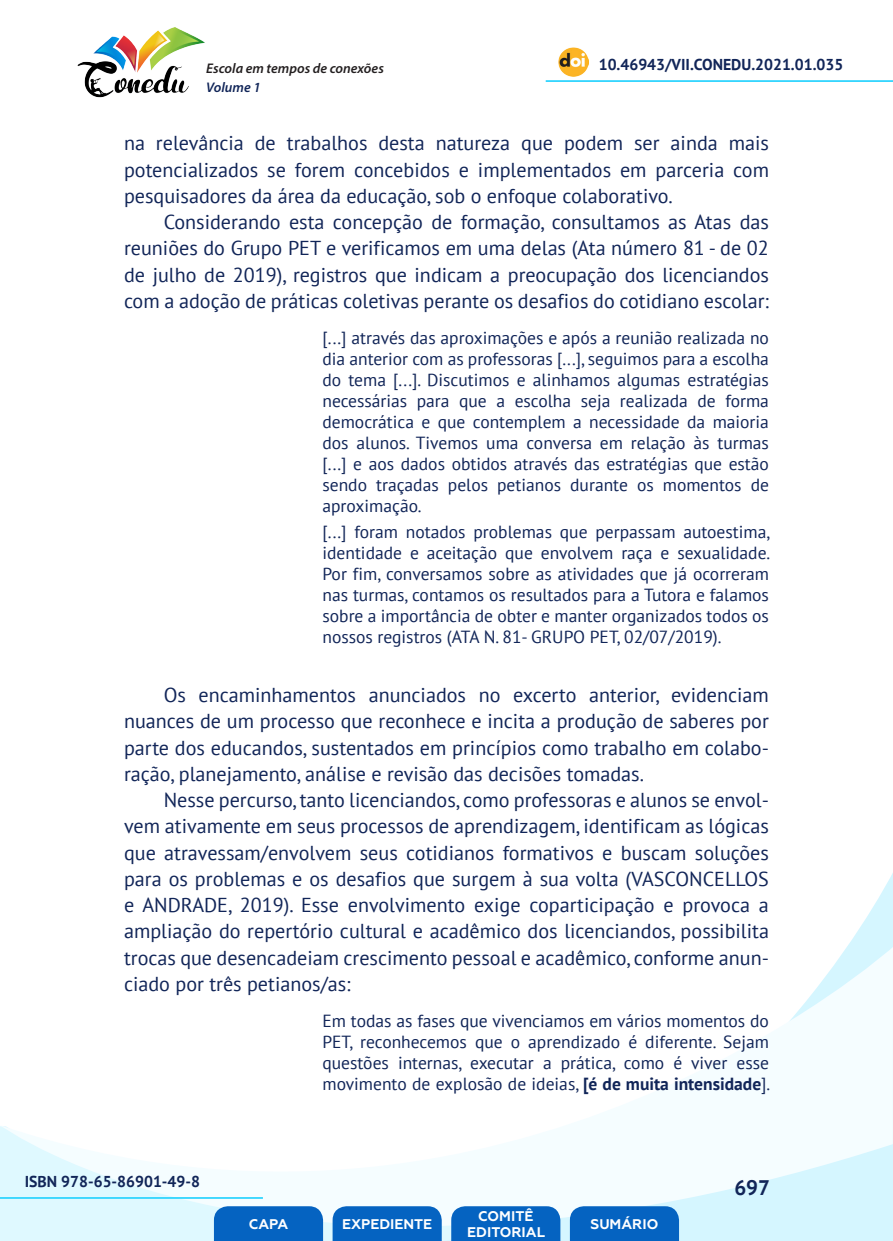
<style>
.page{position:relative;width:893px;height:1241px;background:#fff}
.page>*{position:absolute;margin:0;border:0;box-sizing:border-box;transform-origin:0 0}
.t1{font:700 21px "PT Sans";color:#112558}
._8_CORPO{font:20.12px/26.2px "PT Sans";color:#112558;text-align:justify}
._12_CITACAO{font:17.5px/21px "PT Sans";color:#112558;text-align:justify}
.t2{font:700 15.75px "PT Sans";color:#112558}
.t3{font:700 14px/16.8px "Geometria";color:#fff;text-align:center}
.t4{font:italic 600 14px "Myriad Pro";color:#231f20}
.t5{font:italic 600 14px "Myriad Pro";color:#112558}
.s1{font-weight:700}
</style>
<div class="page">
<svg style="left:848px;top:873px;width:45px;height:73px"></svg>
<svg style="left:0;top:946px;width:893px;height:294px"></svg>
<hr style="left:0;top:1196px;width:263px;height:2px;background:#2dd4fe">
<hr style="left:546px;top:80px;width:347px;height:2px;background:#2dd4fe">
<img style="left:559px;top:47px;width:30px;height:30px">
<img style="left:77px;top:27px;width:128px;height:71px">
<svg style="left:214px;top:1205px;width:109px;height:35px;background:#126bc4"></svg>
<svg style="left:333px;top:1205px;width:109px;height:35px;background:#126bc4"></svg>
<svg style="left:451px;top:1205px;width:109px;height:35px;background:#126bc4"></svg>
<svg style="left:570px;top:1205px;width:109px;height:35px;background:#116bc4"></svg>
<p class="t4" style="left:206px;top:59px;width:179px">Escola em tempos de conexões</p>
<p class="t2" style="left:599px;top:54px;width:246px">10.46943/VII.CONEDU.2021.01.035</p>
<p class="t5" style="left:206px;top:78px;width:56px">Volume 1</p>
<p class="_8_CORPO" style="left:124px;top:130px;width:646px">na relevância de trabalhos desta natureza que podem ser ainda mais potencializados se forem concebidos e implementados em parceria com pesquisadores da área da educação, sob o enfoque colaborativo.</p>
<p class="_8_CORPO" style="left:124px;top:208px;width:646px;text-indent:40px">Considerando esta concepção de formação, consultamos as Atas das reuniões do Grupo PET e verificamos em uma delas (Ata número 81 - de 02 de julho de 2019), registros que indicam a preocupação dos licenciandos com a adoção de práticas coletivas perante os desafios do cotidiano escolar:</p>
<p class="_12_CITACAO" style="left:322px;top:327px;width:448px">[...] através das aproximações e após a reunião realizada no dia anterior com as professoras [...], seguimos para a escolha do tema [...]. Discutimos e alinhamos algumas estratégias necessárias para que a escolha seja realizada de forma democrática e que contemplem a necessidade da maioria dos alunos. Tivemos uma conversa em relação às turmas [...] e aos dados obtidos através das estratégias que estão sendo traçadas pelos petianos durante os momentos de aproximação.</p>
<p class="_12_CITACAO" style="left:322px;top:521px;width:449px">[...] foram notados problemas que perpassam autoestima, identidade e aceitação que envolvem raça e sexualidade.<br>Por fim, conversamos sobre as atividades que já ocorreram nas turmas, contamos os resultados para a Tutora e falamos sobre a importância de obter e manter organizados todos os nossos registros (ATA N. 81- GRUPO PET, 02/07/2019).</p>
<p class="_8_CORPO" style="left:124px;top:681px;width:646px;text-indent:40px">Os encaminhamentos anunciados no excerto anterior, evidenciam nuances de um processo que reconhece e incita a produção de saberes por parte dos educandos, sustentados em princípios como trabalho em colabo&shy;ração, planejamento, análise e revisão das decisões tomadas.</p>
<p class="_8_CORPO" style="left:124px;top:786px;width:646px;text-indent:40px">Nesse percurso, tanto licenciandos, como professoras e alunos se envol&shy;vem ativamente em seus processos de aprendizagem, identificam as lógicas que atravessam/envolvem seus cotidianos formativos e buscam soluções para os problemas e os desafios que surgem à sua volta (VASCONCELLOS e ANDRADE, 2019). Esse envolvimento exige coparticipação e provoca a ampliação do repertório cultural e acadêmico dos licenciandos, possibilita trocas que desencadeiam crescimento pessoal e acadêmico, conforme anun&shy;ciado por três petianos/as:</p>
<p class="_12_CITACAO" style="left:322px;top:1009px;width:449px">Em todas as fases que vivenciamos em vários momentos do PET, reconhecemos que o aprendizado é diferente. Sejam questões internas, executar a prática, como é viver esse movimento de explosão de ideias, <span class="s1">[é de muita intensidade</span>].</p>
<p class="t2" style="left:25px;top:1170px;width:177px">ISBN 978-65-86901-49-8</p>
<p class="t3" style="left:249px;top:1215px;width:41px">CAPA</p>
<p class="t3" style="left:342px;top:1215px;width:92px">EXPEDIENTE</p>
<p class="t3" style="left:467px;top:1207px;width:79px">COMITÊ<br>EDITORIAL</p>
<p class="t3" style="left:590px;top:1215px;width:69px">SUMÁRIO</p>
<p class="t1" style="left:734px;top:1173px;width:37px">697</p>
</div>
